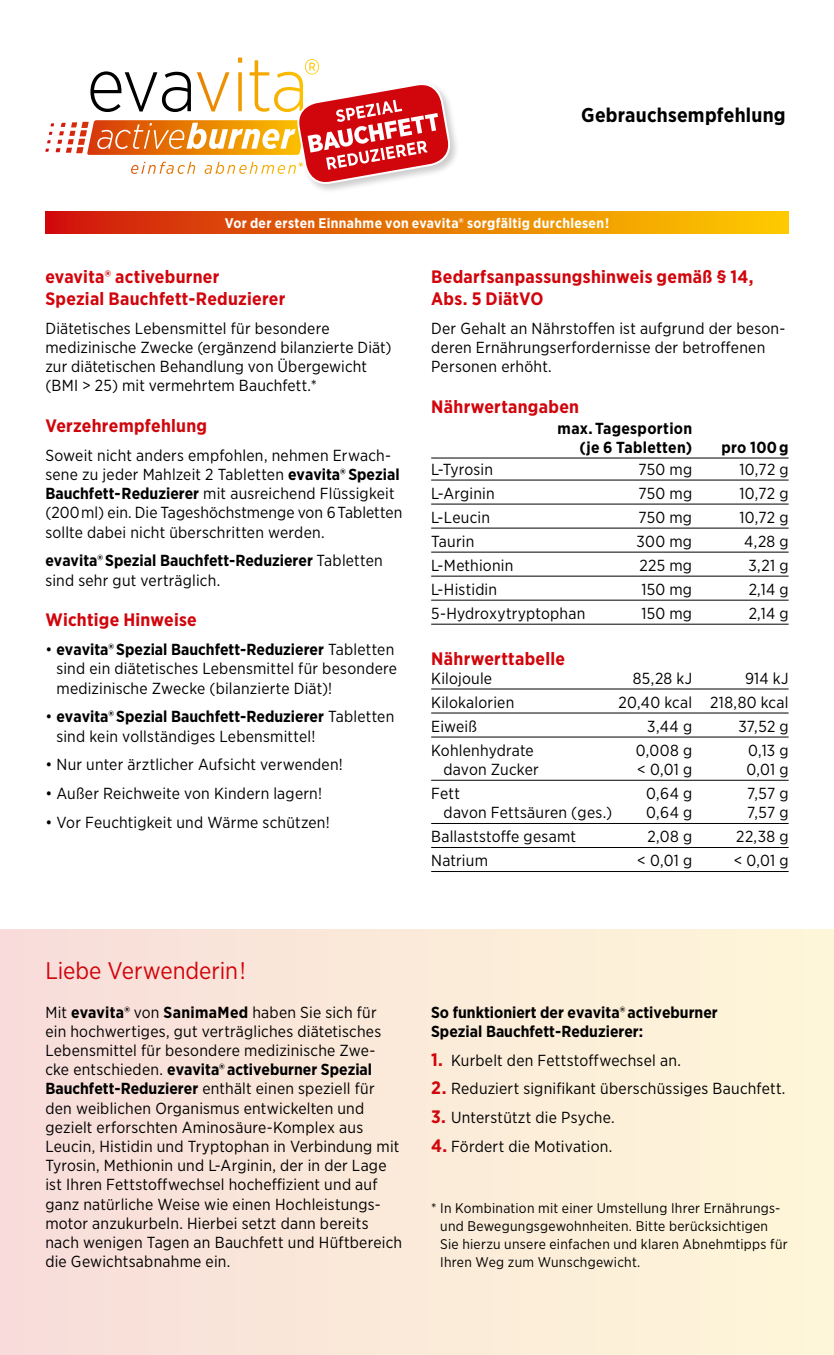
<style>
.page{position:relative;width:834px;height:1355px;background:#fff}
.page>*{position:absolute;margin:0;border:0;box-sizing:border-box;transform-origin:0 0}
.t1{font:24px "Gotham Narrow";color:#d1050c}
.t2{font:700 20px "Gotham Narrow";letter-spacing:.01em;color:#000}
.t3{font:700 18px/21.6px "Gotham Narrow";letter-spacing:.015em;color:#d1050c}
.t4{font:16px/19.2px "Gotham Narrow";letter-spacing:.015em;color:#000}
.t5{font:700 16px/19.2px "Gotham Narrow";color:#000}
.t6{font:700 16px/19.2px "Gotham Narrow";letter-spacing:.02em;color:#000;text-align:right}
.t7{font:14px/18px "Gotham Narrow";letter-spacing:.02em;color:#000}
.t8{font:700 14px "Gotham Narrow";letter-spacing:.025em;color:#fff}
.s1{font-weight:700}
.s2{font-weight:400}
.s3{font-weight:700;font-size:18px;color:#d1050c}
</style>
<div class="page">
<div style="left:0;top:930px;width:833px;height:425px;background:#fbead9"></div>
<div style="left:45px;top:211px;width:743px;height:23px;background:linear-gradient(to right,#d0180b,#fed000)"></div>
<hr style="left:431px;top:458px;width:357px;height:1px;background:#000">
<hr style="left:431px;top:480px;width:357px;height:1px;background:#000">
<hr style="left:431px;top:504px;width:357px;height:1px;background:#000">
<hr style="left:431px;top:528px;width:357px;height:1px;background:#000">
<hr style="left:431px;top:552px;width:357px;height:1px;background:#000">
<hr style="left:431px;top:576px;width:357px;height:1px;background:#000">
<hr style="left:431px;top:600px;width:357px;height:1px;background:#000">
<hr style="left:431px;top:624px;width:357px;height:1px;background:#000">
<hr style="left:431px;top:689px;width:357px;height:1px;background:#000">
<hr style="left:431px;top:713px;width:357px;height:1px;background:#000">
<hr style="left:431px;top:737px;width:357px;height:1px;background:#000">
<hr style="left:431px;top:780px;width:357px;height:1px;background:#000">
<hr style="left:431px;top:823px;width:357px;height:1px;background:#000">
<hr style="left:431px;top:847px;width:357px;height:1px;background:#000">
<hr style="left:431px;top:871px;width:357px;height:1px;background:#000">
<div style="left:295px;top:81px;width:165px;height:113px;background:#000;opacity:.2"></div>
<svg style="left:49px;top:58px;width:403px;height:128px"></svg>
<p class="t2" style="left:581px;top:102px;width:206px">Gebrauchsempfehlung</p>
<p class="t8" style="left:225px;top:214px;width:386px">Vor der ersten Einnahme von evavita® sorgfältig durchlesen !</p>
<p class="t3" style="left:45px;top:266px;width:241px">evavita® activeburner<br>Spezial Bauchfett-Reduzierer</p>
<p class="t4" style="left:45px;top:318px;width:347px">Diätetisches Lebensmittel für besondere medizinische Zwecke (ergänzend bilanzierte Diät) zur diätetischen Behandlung von Übergewicht (BMI &gt; 25) mit vermehrtem Bauchfett.*</p>
<p class="t3" style="left:45px;top:415px;width:163px">Verzehrempfehlung</p>
<p class="t4" style="left:45px;top:445px;width:358px">Soweit nicht anders empfohlen, nehmen Erwach&shy;sene zu jeder Mahlzeit 2 Tabletten <span class="s1">evavita® Spezial Bauchfett-Reduzierer</span> mit ausreichend Flüssigkeit (200 ml) ein. Die Tageshöchstmenge von 6 Tabletten sollte dabei nicht überschritten werden.</p>
<p class="t5" style="left:45px;top:551px;width:339px">evavita® Spezial Bauchfett-Reduzierer <span class="s2">Tabletten sind sehr gut verträglich.</span></p>
<p class="t3" style="left:45px;top:609px;width:153px">Wichtige Hinweise</p>
<p class="t4" style="left:56px;top:640px;width:342px;text-indent:-11px">• <span class="s1">evavita® Spezial Bauchfett-Reduzierer</span> Tabletten sind ein diätetisches Lebensmittel für besondere medizinische Zwecke (bilanzierte Diät)!</p>
<p class="t4" style="left:56px;top:707px;width:339px;text-indent:-11px">• <span class="s1">evavita® Spezial Bauchfett-Reduzierer</span> Tabletten sind kein vollständiges Lebensmittel!</p>
<p class="t4" style="left:45px;top:755px;width:299px">• Nur unter ärztlicher Aufsicht verwenden!</p>
<p class="t4" style="left:45px;top:784px;width:278px">• Außer Reichweite von Kindern lagern!</p>
<p class="t4" style="left:45px;top:812px;width:286px">• Vor Feuchtigkeit und Wärme schützen!</p>
<p class="t3" style="left:431px;top:266px;width:324px">Bedarfsanpassungshinweis gemäß § 14,<br>Abs. 5 DiätVO</p>
<p class="t4" style="left:431px;top:318px;width:355px">Der Gehalt an Nährstoffen ist aufgrund der beson&shy;deren Ernährungserfordernisse der betroffenen<br>Personen erhöht.</p>
<p class="t3" style="left:431px;top:396px;width:149px">Nährwertangaben</p>
<p class="t6" style="left:557px;top:418px;width:136px">max. Tagesportion (je 6 Tabletten)</p>
<p class="t5" style="left:721px;top:438px;width:69px">pro 100 g</p>
<p class="t4" style="left:431px;top:459px;width:63px">L-Tyrosin</p>
<p class="t4" style="left:638px;top:459px;width:55px">750 mg</p>
<p class="t4" style="left:739px;top:459px;width:51px">10,72 g</p>
<p class="t4" style="left:431px;top:483px;width:65px">L-Arginin</p>
<p class="t4" style="left:638px;top:483px;width:55px">750 mg</p>
<p class="t4" style="left:739px;top:483px;width:51px">10,72 g</p>
<p class="t4" style="left:431px;top:507px;width:60px">L-Leucin</p>
<p class="t4" style="left:638px;top:507px;width:55px">750 mg</p>
<p class="t4" style="left:739px;top:507px;width:51px">10,72 g</p>
<p class="t4" style="left:431px;top:531px;width:45px">Taurin</p>
<p class="t4" style="left:636px;top:531px;width:57px">300 mg</p>
<p class="t4" style="left:744px;top:531px;width:46px">4,28 g</p>
<p class="t4" style="left:431px;top:555px;width:84px">L-Methionin</p>
<p class="t4" style="left:639px;top:555px;width:54px">225 mg</p>
<p class="t4" style="left:748px;top:555px;width:42px">3,21 g</p>
<p class="t4" style="left:431px;top:579px;width:67px">L-Histidin</p>
<p class="t4" style="left:641px;top:579px;width:52px">150 mg</p>
<p class="t4" style="left:748px;top:579px;width:41px">2,14 g</p>
<p class="t4" style="left:431px;top:603px;width:156px">5-Hydroxytryptophan</p>
<p class="t4" style="left:641px;top:603px;width:52px">150 mg</p>
<p class="t4" style="left:748px;top:603px;width:41px">2,14 g</p>
<p class="t3" style="left:431px;top:647px;width:135px">Nährwerttabelle</p>
<p class="t4" style="left:431px;top:668px;width:62px">Kilojoule</p>
<p class="t4" style="left:632px;top:668px;width:61px">85,28 kJ</p>
<p class="t4" style="left:744px;top:668px;width:45px">914 kJ</p>
<p class="t4" style="left:431px;top:692px;width:85px">Kilokalorien</p>
<p class="t4" style="left:618px;top:692px;width:172px">20,40 kcal 218,80 kcal</p>
<p class="t4" style="left:431px;top:716px;width:47px">Eiweiß</p>
<p class="t4" style="left:647px;top:716px;width:46px">3,44 g</p>
<p class="t4" style="left:738px;top:716px;width:52px">37,52 g</p>
<p class="t4" style="left:431px;top:740px;width:104px">Kohlenhydrate</p>
<p class="t4" style="left:635px;top:740px;width:58px">0,008 g</p>
<p class="t4" style="left:748px;top:740px;width:42px">0,13 g</p>
<p class="t4" style="left:443px;top:760px;width:97px">davon Zucker</p>
<p class="t4" style="left:637px;top:760px;width:56px">&lt; 0,01 g</p>
<p class="t4" style="left:746px;top:760px;width:44px">0,01 g</p>
<p class="t4" style="left:431px;top:784px;width:30px">Fett</p>
<p class="t4" style="left:646px;top:784px;width:47px">0,64 g</p>
<p class="t4" style="left:747px;top:784px;width:43px">7,57 g</p>
<p class="t4" style="left:443px;top:803px;width:170px">davon Fettsäuren (ges.)</p>
<p class="t4" style="left:646px;top:803px;width:47px">0,64 g</p>
<p class="t4" style="left:747px;top:803px;width:43px">7,57 g</p>
<p class="t4" style="left:431px;top:827px;width:146px">Ballaststoffe gesamt</p>
<p class="t4" style="left:647px;top:827px;width:46px">2,08 g</p>
<p class="t4" style="left:736px;top:827px;width:54px">22,38 g</p>
<p class="t4" style="left:431px;top:851px;width:58px">Natrium</p>
<p class="t4" style="left:637px;top:851px;width:56px">&lt; 0,01 g</p>
<p class="t4" style="left:733px;top:851px;width:56px">&lt; 0,01 g</p>
<h1 class="t1" style="left:45px;top:956px;width:202px">Liebe Verwenderin !</h1>
<p class="t4" style="left:45px;top:1002px;width:358px">Mit <span class="s1">evavita®</span> von <span class="s1">SanimaMed</span> haben Sie sich für<br>ein hochwertiges, gut verträgliches diätetisches Lebensmittel für besondere medizinische Zwe&shy;cke entschieden. <span class="s1">evavita® activeburner Spezial Bauchfett-Reduzierer</span> enthält einen speziell für den weiblichen Organismus entwickelten und gezielt erforschten Aminosäure-Komplex aus Leucin, Histidin und Tryptophan in Verbindung mit Tyrosin, Methionin und L-Arginin, der in der Lage ist Ihren Fettstoffwechsel hocheffizient und auf ganz natürliche Weise wie einen Hochleistungs&shy;motor anzukurbeln. Hierbei setzt dann bereits nach wenigen Tagen an Bauchfett und Hüftbereich die Gewichtsabnahme ein.</p>
<p class="t5" style="left:431px;top:1002px;width:288px">So funktioniert der evavita® activeburner<br>Spezial Bauchfett-Reduzierer:</p>
<p class="t4" style="left:431px;top:1050px;width:251px"><span class="s3">1.</span> Kurbelt den Fettstoffwechsel an.</p>
<p class="t4" style="left:431px;top:1079px;width:356px"><span class="s3">2.</span> Reduziert signifikant überschüssiges Bauchfett.</p>
<p class="t4" style="left:431px;top:1108px;width:185px"><span class="s3">3.</span> Unterstützt die Psyche.</p>
<p class="t4" style="left:431px;top:1136px;width:183px"><span class="s3">4.</span> Fördert die Motivation.</p>
<p class="t7" style="left:440px;top:1199px;width:349px;text-indent:-9px">* In Kombination mit einer Umstellung Ihrer Ernährungs&shy;und Bewegungsgewohnheiten. Bitte berücksichtigen Sie hierzu unsere einfachen und klaren Abnehmtipps für Ihren Weg zum Wunschgewicht.</p>
</div>
